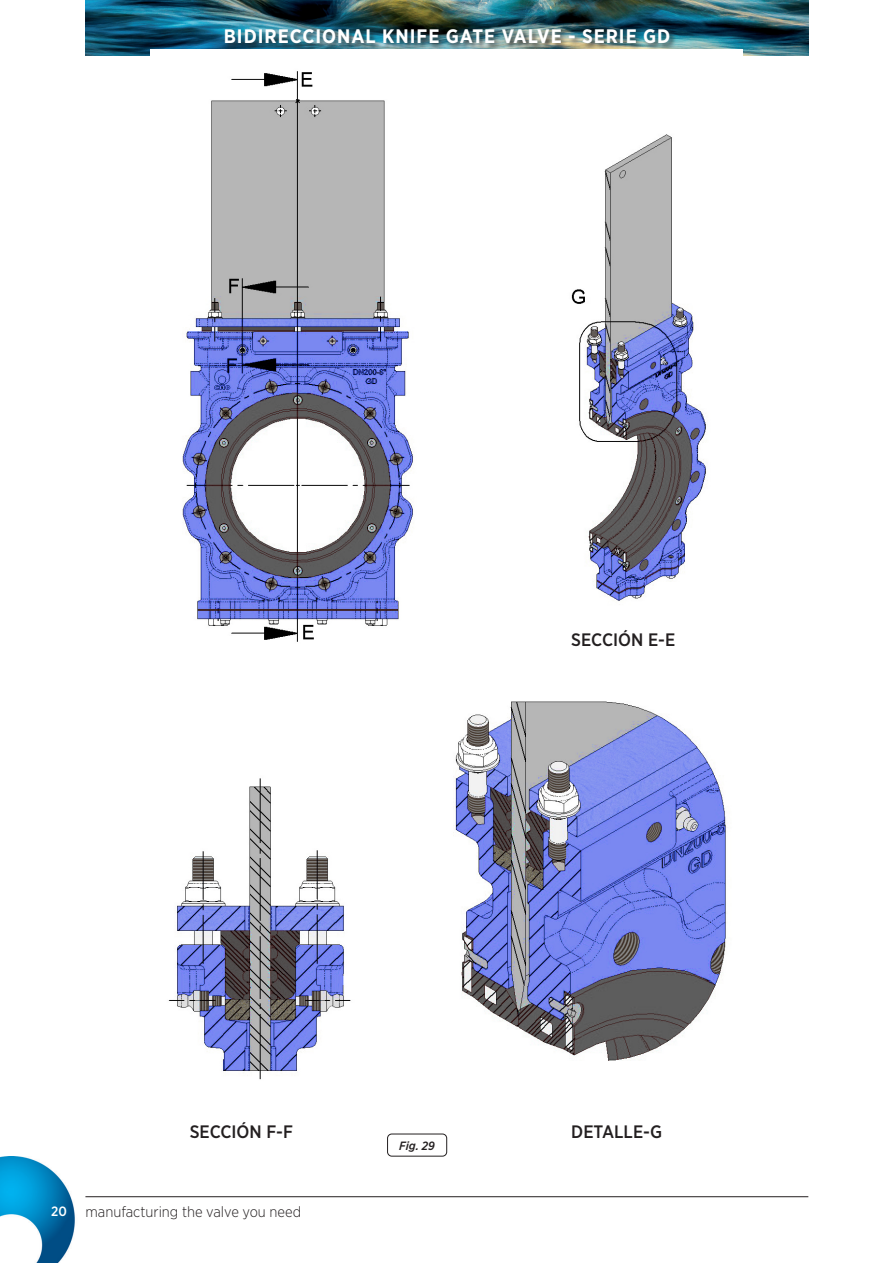
<style>
.page{position:relative;width:893px;height:1263px;background:#fff}
.page>*{position:absolute;margin:0;border:0;box-sizing:border-box;transform-origin:0 0}
.t1{font:700 19.5px "Gotham Narrow";letter-spacing:.05em;color:#fff}
.t2{font:500 18px "Gotham Narrow";color:#231f20}
.t3{font:300 15px "Gotham Narrow";color:#231f20}
.t4{font:italic 500 12px "Gotham Narrow";color:#231f20}
.s1{font-weight:500;font-size:13.5px;color:#fff}
</style>
<div class="page">
<img style="left:85px;top:0;width:723px;height:56px">
<img style="left:0;top:1156px;width:75px;height:107px">
<hr style="left:85px;top:1196px;width:723px;height:1px;background:#231f20">
<div style="left:223px;top:28px;width:454px;height:22px;background:#231f20;opacity:.75"></div>
<img style="left:151px;top:50px;width:591px;height:1030px">
<div style="left:387px;top:1134px;width:60px;height:22px;border:1px solid #231f20;border-radius:4px"></div>
<p class="t1" style="left:224px;top:23px;width:448px">BIDIRECCIONAL KNIFE GATE VALVE - SERIE GD</p>
<p class="t2" style="left:571px;top:628px;width:105px">SECCIÓN E-E</p>
<p class="t2" style="left:190px;top:1121px;width:105px">SECCIÓN F-F</p>
<p class="t2" style="left:571px;top:1121px;width:92px">DETALLE-G</p>
<p class="t4" style="left:399px;top:1138px;width:37px">Fig. 29</p>
<p class="t3" style="left:51px;top:1203px;width:251px"><span class="s1">20</span> manufacturing the valve you need</p>
</div>
